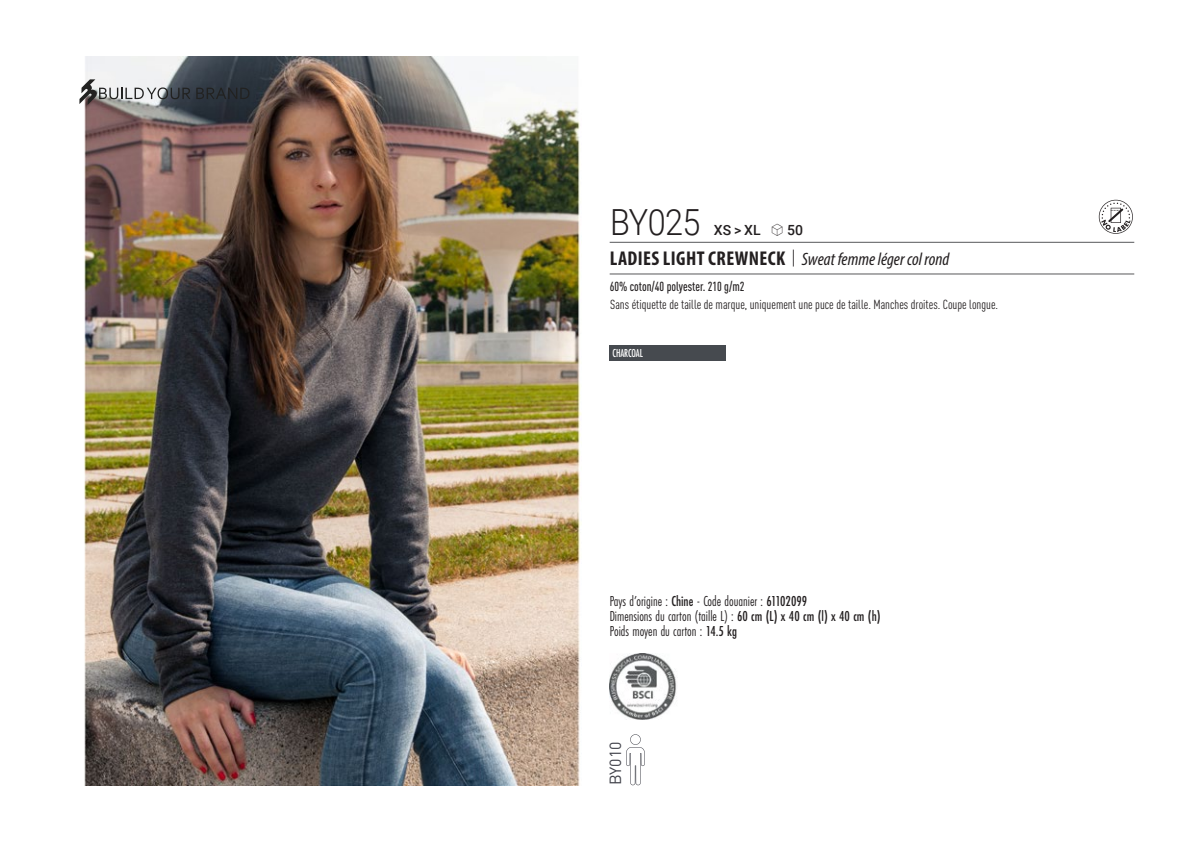
<style>
.page{position:relative;width:1191px;height:842px;background:#fff}
.page>*{position:absolute;margin:0;border:0;box-sizing:border-box;transform-origin:0 0}
.t1{font:300 36px "Roboto";letter-spacing:-.015em;color:#231f20;scale:.9 1}
.t2{font:italic 18px "Myriad Variable Concept";color:#231f20}
.t3{font:16px "DIN Pro";color:#43444c}
.t4{font:15px "Futura PT Cond";color:#231f20;scale:.95 1}
.t5{font:500 14px "Roboto";color:#231f20}
.t6{font:condensed 13px "DIN Pro";color:#231f20}
.grammage_2020{font:500 condensed 13px "DIN Pro";color:#231f20;scale:.95 1}
.Coloris_nuancier_bla{font:500 12px "Futura PT Cond";letter-spacing:-.01em;color:#fff;scale:.9 1}
.s1{font-family:"Linotype Shapeshifter";font-weight:400;font-size:16px}
.s2{font-family:"Myriad Pro";font-weight:700;font-style:normal;font-stretch:condensed;font-size:20px}
.s3{font-family:"Roboto Condensed";font-weight:300;font-style:normal;font-size:20px}
.s4{font-weight:500}
</style>
<div class="page">
<img style="left:84px;top:57px;width:497px;height:728px">
<svg style="left:196px;top:88px;width:53px;height:11px"></svg>
<svg style="left:79px;top:79px;width:111px;height:26px"></svg>
<div style="left:609px;top:345px;width:117px;height:16px;background:#464a4f"></div>
<svg style="left:626px;top:734px;width:18px;height:51px"></svg>
<svg style="left:1098px;top:200px;width:34px;height:34px"></svg>
<img style="left:609px;top:654px;width:68px;height:66px">
<hr style="left:609px;top:242px;width:525px;height:1px;background:#57585a">
<hr style="left:609px;top:274px;width:525px;height:1px;background:#57585a">
<p class="t1" style="left:610px;top:197px;width:102px">BY025</p>
<p class="t5" style="left:713px;top:220px;width:91px">XS &gt; XL <span class="s1">S</span> 50</p>
<p class="t2" style="left:610px;top:249px;width:341px"><span class="s2">LADIES LIGHT CREWNECK</span> <span class="s3">|</span> Sweat femme léger col rond</p>
<p class="grammage_2020" style="left:609px;top:277px;width:143px">60% coton/40 polyester. 210 g/m2</p>
<p class="t6" style="left:610px;top:295px;width:389px">Sans étiquette de taille de marque, uniquement une puce de taille. Manches droites. Coupe longue.</p>
<p class="Coloris_nuancier_bla" style="left:612px;top:346px;width:35px">CHARCOAL</p>
<p class="t4" style="left:609px;top:592px;width:209px">Pays d’origine : <span class="s4">Chine</span> - Code douanier : <span class="s4">61102099</span></p>
<p class="t4" style="left:609px;top:607px;width:287px">Dimensions du carton (taille L) : <span class="s4">60 cm (L) x 40 cm (l) x 40 cm (h)</span></p>
<p class="t4" style="left:609px;top:622px;width:136px">Poids moyen du carton : <span class="s4">14.5 kg</span></p>
<p class="t3" style="left:602px;top:785px;width:45px;rotate:-90deg">BY010</p>
</div>
